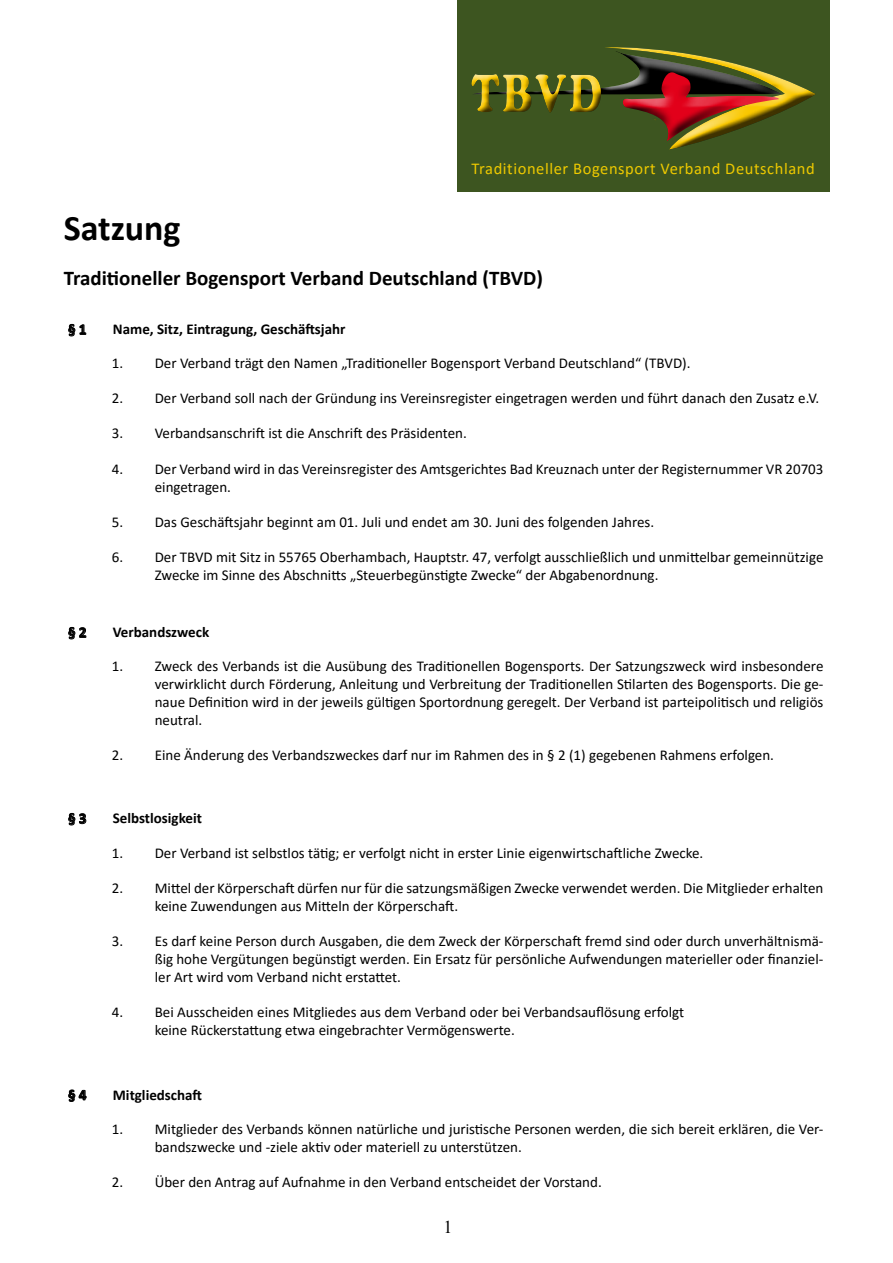
<style>
.page{position:relative;width:893px;height:1263px;background:#fff}
.page>*{position:absolute;margin:0;border:0;box-sizing:border-box;transform-origin:0 0}
.t1{font:700 36px "Calibri";color:#000}
.t2{font:700 21px "Calibri";color:#000}
.t3{font:18px "Times New Roman";color:#000}
.t4{font:16.5px "Calibri";letter-spacing:.035em;color:#eec900}
.t5{font:15px/18px "Calibri";color:#000}
.t6{font:700 15px "Calibri";color:#000}
</style>
<div class="page">
<div style="left:458px;top:0;width:372px;height:191px;background:#3d5520"></div>
<div style="left:468px;top:47px;width:350px;height:116px;background:#000;opacity:.75"></div>
<div style="left:617px;top:114px;width:46px;height:42px;background:#3d5520;border-radius:50%"></div>
<svg style="left:68px;top:324px;width:19px;height:13px"></svg>
<svg style="left:68px;top:627px;width:19px;height:13px"></svg>
<svg style="left:68px;top:813px;width:19px;height:13px"></svg>
<svg style="left:68px;top:1089px;width:19px;height:13px"></svg>
<p class="t4" style="left:472px;top:157px;width:345px">Traditioneller Bogensport Verband Deutschland</p>
<h1 class="t1" style="left:64px;top:202px;width:118px">Satzung</h1>
<h2 class="t2" style="left:64px;top:263px;width:481px">Traditioneller Bogensport Verband Deutschland (TBVD)</h2>
<p class="t6" style="left:68px;top:319px;width:20px">§ 1</p>
<p class="t6" style="left:113px;top:319px;width:234px">Name, Sitz, Eintragung, Geschäftsjahr</p>
<p class="t5" style="left:112px;top:354px;width:580px">1. Der Verband trägt den Namen „Traditioneller Bogensport Verband Deutschland“ (TBVD).</p>
<p class="t5" style="left:112px;top:389px;width:709px">2. Der Verband soll nach der Gründung ins Vereinsregister eingetragen werden und führt danach den Zusatz e.V.</p>
<p class="t5" style="left:112px;top:424px;width:357px">3. Verbandsanschrift ist die Anschrift des Präsidenten.</p>
<p class="t5" style="left:155px;top:459px;width:670px;text-indent:-43px">4. Der Verband wird in das Vereinsregister des Amtsgerichtes Bad Kreuznach unter der Registernummer VR 20703 eingetragen.</p>
<p class="t5" style="left:112px;top:512px;width:544px">5. Das Geschäftsjahr beginnt am 01. Juli und endet am 30. Juni des folgenden Jahres.</p>
<p class="t5" style="left:155px;top:547px;width:670px;text-indent:-43px">6. Der TBVD mit Sitz in 55765 Oberhambach, Hauptstr. 47, verfolgt ausschließlich und unmittelbar gemeinnützige<br>Zwecke im Sinne des Abschnitts „Steuerbegünstigte Zwecke“ der Abgabenordnung.</p>
<p class="t6" style="left:68px;top:622px;width:20px">§ 2</p>
<p class="t6" style="left:113px;top:622px;width:98px">Verbandszweck</p>
<p class="t5" style="left:155px;top:657px;width:670px;text-align:justify;text-indent:-43px">1. Zweck des Verbands ist die Ausübung des Traditionellen Bogensports. Der Satzungszweck wird insbesondere verwirklicht durch Förderung, Anleitung und Verbreitung der Traditionellen Stilarten des Bogensports. Die ge&shy;naue Definition wird in der jeweils gültigen Sportordnung geregelt. Der Verband ist parteipolitisch und religiös neutral.</p>
<p class="t5" style="left:112px;top:746px;width:664px">2. Eine Änderung des Verbandszweckes darf nur im Rahmen des in § 2 (1) gegebenen Rahmens erfolgen.</p>
<p class="t6" style="left:68px;top:808px;width:20px">§ 3</p>
<p class="t6" style="left:113px;top:808px;width:91px">Selbstlosigkeit</p>
<p class="t5" style="left:112px;top:843px;width:593px">1. Der Verband ist selbstlos tätig; er verfolgt nicht in erster Linie eigenwirtschaftliche Zwecke.</p>
<p class="t5" style="left:155px;top:878px;width:670px;text-indent:-43px">2. Mittel der Körperschaft dürfen nur für die satzungsmäßigen Zwecke verwendet werden. Die Mitglieder erhalten keine Zuwendungen aus Mitteln der Körperschaft.</p>
<p class="t5" style="left:155px;top:931px;width:670px;text-align:justify;text-indent:-43px">3. Es darf keine Person durch Ausgaben, die dem Zweck der Körperschaft fremd sind oder durch unverhältnismä&shy;ßig hohe Vergütungen begünstigt werden. Ein Ersatz für persönliche Aufwendungen materieller oder finanziel&shy;ler Art wird vom Verband nicht erstattet.</p>
<p class="t5" style="left:155px;top:1002px;width:531px;text-indent:-43px">4. Bei Ausscheiden eines Mitgliedes aus dem Verband oder bei Verbandsauflösung erfolgt keine Rückerstattung etwa eingebrachter Vermögenswerte.</p>
<p class="t6" style="left:68px;top:1084px;width:20px">§ 4</p>
<p class="t6" style="left:113px;top:1084px;width:91px">Mitgliedschaft</p>
<p class="t5" style="left:155px;top:1119px;width:670px;text-indent:-43px">1. Mitglieder des Verbands können natürliche und juristische Personen werden, die sich bereit erklären, die Ver&shy;bandszwecke und -ziele aktiv oder materiell zu unterstützen.</p>
<p class="t5" style="left:112px;top:1172px;width:492px">2. Über den Antrag auf Aufnahme in den Verband entscheidet der Vorstand.</p>
<p class="t3" style="left:444px;top:1214px;width:10px">1</p>
</div>
